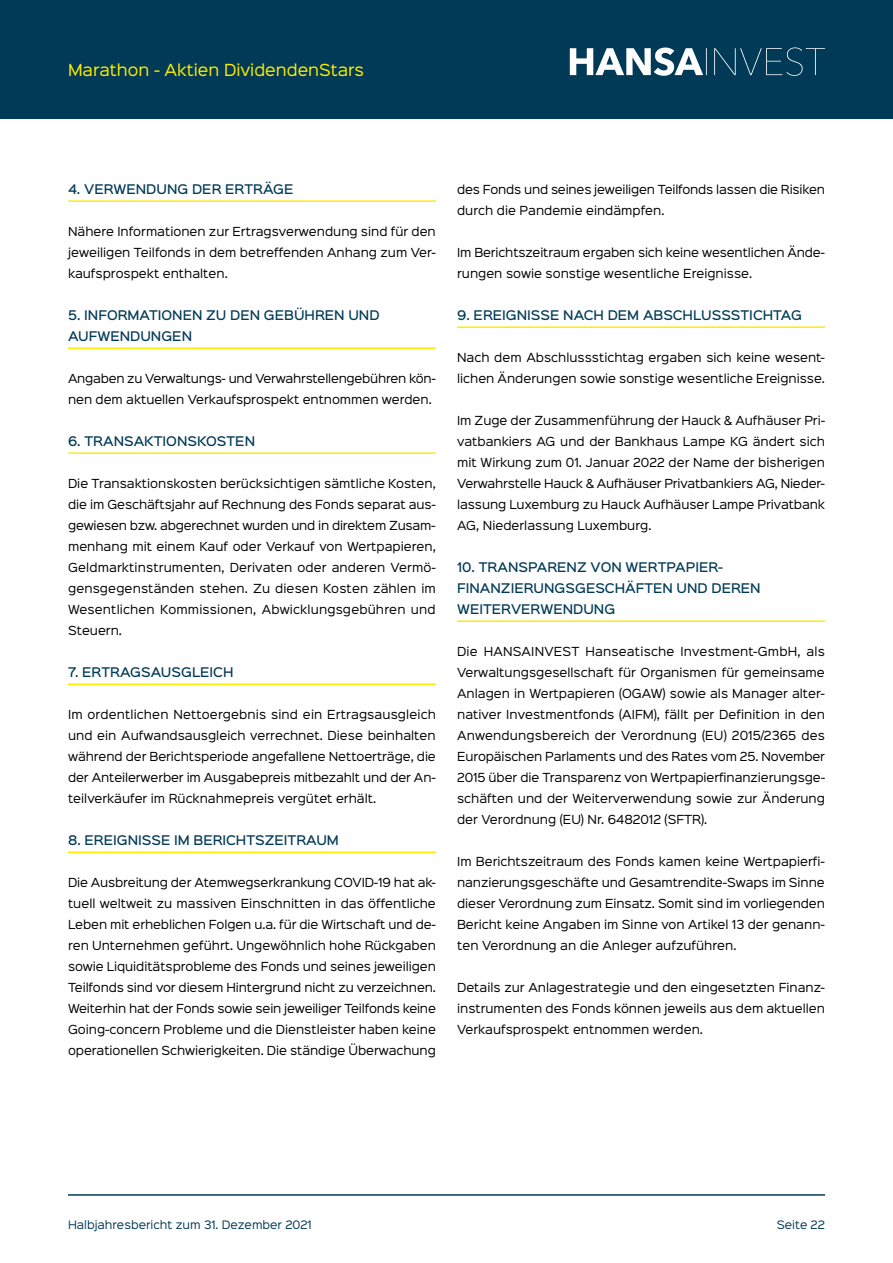
<style>
.page{position:relative;width:893px;height:1263px;background:#fff}
.page>*{position:absolute;margin:0;border:0;box-sizing:border-box;transform-origin:0 0}
.t1{font:15px "Sinkin Sans 400";color:#ffed00}
.t2{font:500 12px/21px "Sinkin Sans 500";color:#003a56}
.t3{font:11.25px/21px "Sinkin Sans 400";color:#000;text-align:justify}
.t4{font:11.25px/21px "Sinkin Sans 400";letter-spacing:-.02em;color:#000}
.t5{font:10.5px "Sinkin Sans 400";color:#003a56}
</style>
<div class="page">
<div style="left:0;top:0;width:893px;height:119px;background:#003a56"></div>
<svg style="left:570px;top:47px;width:255px;height:29px"></svg>
<hr style="left:68px;top:1194px;width:757px;height:2px;background:#003a56">
<hr style="left:68px;top:200px;width:368px;height:2px;background:#ffed00">
<hr style="left:68px;top:347px;width:368px;height:2px;background:#ffed00">
<hr style="left:68px;top:452px;width:368px;height:2px;background:#ffed00">
<hr style="left:68px;top:683px;width:368px;height:2px;background:#ffed00">
<hr style="left:68px;top:851px;width:368px;height:2px;background:#ffed00">
<hr style="left:457px;top:326px;width:368px;height:2px;background:#ffed00">
<hr style="left:457px;top:620px;width:368px;height:2px;background:#ffed00">
<h1 class="t1" style="left:68px;top:57px;width:298px">Marathon - Aktien DividendenStars</h1>
<p class="t2" style="left:68px;top:178px;width:227px">4. VERWENDUNG DER ERTRÄGE</p>
<p class="t3" style="left:68px;top:220px;width:369px">Nähere Informationen zur Ertragsverwendung sind für den jeweiligen Teilfonds in dem betreffenden Anhang zum Ver&shy;kaufsprospekt enthalten.</p>
<p class="t2" style="left:68px;top:304px;width:313px">5. INFORMATIONEN ZU DEN GEBÜHREN UND<br>AUFWENDUNGEN</p>
<p class="t4" style="left:68px;top:367px;width:369px">Angaben zu Verwaltungs- und Verwahrstellengebühren kön&shy;nen dem aktuellen Verkaufsprospekt entnommen werden.</p>
<p class="t2" style="left:68px;top:430px;width:189px">6. TRANSAKTIONSKOSTEN</p>
<p class="t3" style="left:68px;top:472px;width:370px">Die Transaktionskosten berücksichtigen sämtliche Kosten, die im Geschäftsjahr auf Rechnung des Fonds separat aus&shy;gewiesen bzw. abgerechnet wurden und in direktem Zusam&shy;menhang mit einem Kauf oder Verkauf von Wertpapieren, Geldmarktinstrumenten, Derivaten oder anderen Vermö&shy;gensgegenständen stehen. Zu diesen Kosten zählen im Wesentlichen Kommissionen, Abwicklungsgebühren und Steuern.</p>
<p class="t2" style="left:68px;top:661px;width:167px">7. ERTRAGSAUSGLEICH</p>
<p class="t3" style="left:68px;top:703px;width:369px">Im ordentlichen Nettoergebnis sind ein Ertragsausgleich und ein Aufwandsausgleich verrechnet. Diese beinhalten während der Berichtsperiode angefallene Nettoerträge, die der Anteilerwerber im Ausgabepreis mitbezahlt und der An&shy;teilverkäufer im Rücknahmepreis vergütet erhält.</p>
<p class="t2" style="left:68px;top:829px;width:272px">8. EREIGNISSE IM BERICHTSZEITRAUM</p>
<p class="t3" style="left:68px;top:871px;width:370px">Die Ausbreitung der Atemwegserkrankung COVID-19 hat ak&shy;tuell weltweit zu massiven Einschnitten in das öffentliche Leben mit erheblichen Folgen u.a. für die Wirtschaft und de&shy;ren Unternehmen geführt. Ungewöhnlich hohe Rückgaben sowie Liquiditätsprobleme des Fonds und seines jeweiligen Teilfonds sind vor diesem Hintergrund nicht zu verzeichnen.<br>Weiterhin hat der Fonds sowie sein jeweiliger Teilfonds keine Going-concern Probleme und die Dienstleister haben keine operationellen Schwierigkeiten. Die ständige Überwachung</p>
<p class="t3" style="left:457px;top:178px;width:369px">des Fonds und seines jeweiligen Teilfonds lassen die Risiken durch die Pandemie eindämpfen.</p>
<p class="t3" style="left:457px;top:241px;width:369px">Im Berichtszeitraum ergaben sich keine wesentlichen Ände&shy;rungen sowie sonstige wesentliche Ereignisse.</p>
<p class="t2" style="left:457px;top:304px;width:346px">9. EREIGNISSE NACH DEM ABSCHLUSSSTICHTAG</p>
<p class="t3" style="left:457px;top:346px;width:369px">Nach dem Abschlussstichtag ergaben sich keine wesent&shy;lichen Änderungen sowie sonstige wesentliche Ereignisse.</p>
<p class="t3" style="left:457px;top:409px;width:370px">Im Zuge der Zusammenführung der Hauck &amp; Aufhäuser Pri&shy;vatbankiers AG und der Bankhaus Lampe KG ändert sich mit Wirkung zum 01. Januar 2022 der Name der bisherigen Verwahrstelle Hauck &amp; Aufhäuser Privatbankiers AG, Nieder&shy;lassung Luxemburg zu Hauck Aufhäuser Lampe Privatbank AG, Niederlassung Luxemburg.</p>
<p class="t2" style="left:457px;top:556px;width:305px">10. TRANSPARENZ VON WERTPAPIER-<br>FINANZIERUNGSGESCHÄFTEN UND DEREN<br>WEITERVERWENDUNG</p>
<p class="t3" style="left:457px;top:640px;width:370px">Die HANSAINVEST Hanseatische Investment-GmbH, als Verwaltungsgesellschaft für Organismen für gemeinsame Anlagen in Wertpapieren (OGAW) sowie als Manager alter&shy;nativer Investmentfonds (AIFM), fällt per Definition in den Anwendungsbereich der Verordnung (EU) 2015/2365 des Europäischen Parlaments und des Rates vom 25. November 2015 über die Transparenz von Wertpapierfinanzierungsge&shy;schäften und der Weiterverwendung sowie zur Änderung der Verordnung (EU) Nr. 6482012 (SFTR).</p>
<p class="t3" style="left:457px;top:850px;width:369px">Im Berichtszeitraum des Fonds kamen keine Wertpapierfi&shy;nanzierungsgeschäfte und Gesamtrendite-Swaps im Sinne dieser Verordnung zum Einsatz. Somit sind im vorliegenden Bericht keine Angaben im Sinne von Artikel 13 der genann&shy;ten Verordnung an die Anleger aufzuführen.</p>
<p class="t3" style="left:457px;top:976px;width:369px">Details zur Anlagestrategie und den eingesetzten Finanz&shy;instrumenten des Fonds können jeweils aus dem aktuellen Verkaufsprospekt entnommen werden.</p>
<p class="t5" style="left:68px;top:1216px;width:245px">Halbjahresbericht zum 31. Dezember 2021</p>
<p class="t5" style="left:777px;top:1216px;width:50px">Seite 22</p>
</div>
